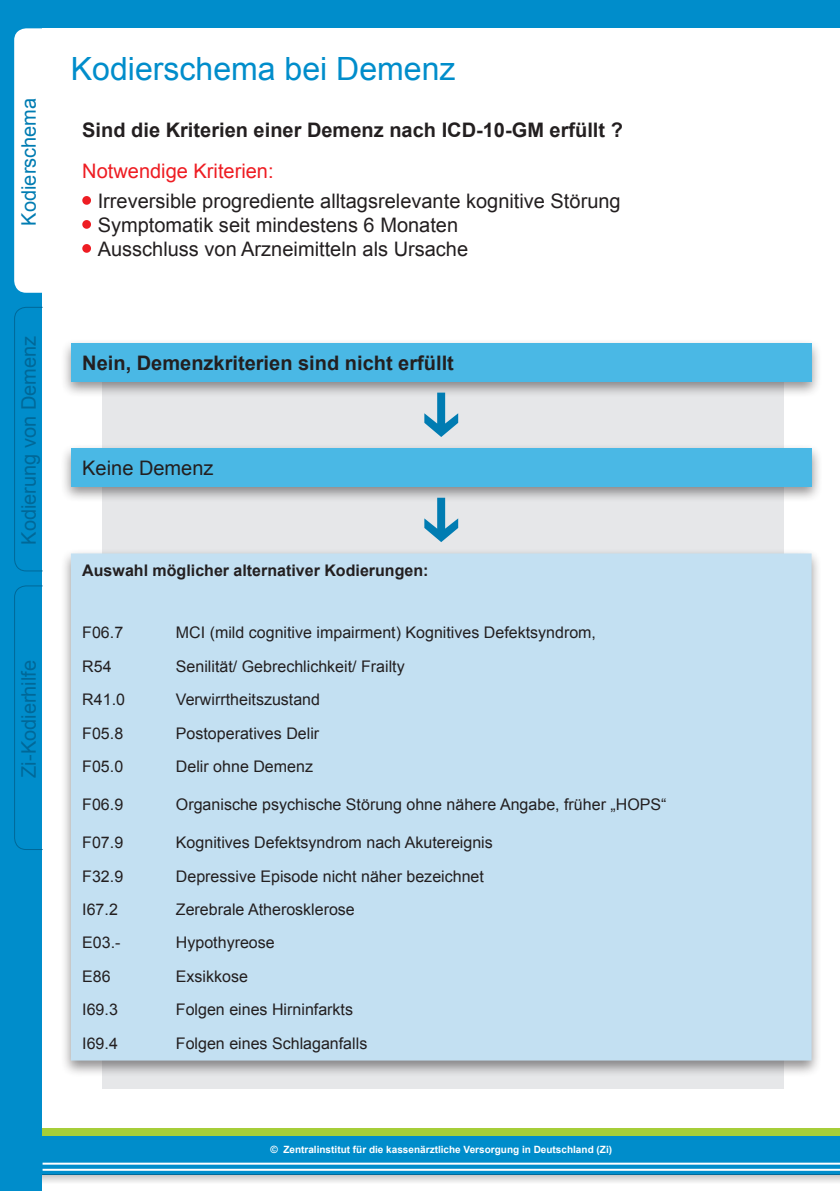
<style>
.page{position:relative;width:840px;height:1191px;background:#fff}
.page>*{position:absolute;margin:0;border:0;box-sizing:border-box;transform-origin:0 0}
.t1{font:32px "Arial";color:#008dcb}
.t2{font:20px/24px "Arial";color:#231f20}
.t3{font:700 20px "Arial";color:#231f20}
.t4{font:20px "Arial";color:#006898}
.t5{font:20px "Arial";color:#ee1d23}
.t6{font:20px "Arial";color:#007cb2}
.t7{font:16px "Arial";color:#231f20}
.t8{font:700 16px "Arial";color:#231f20}
.t9{font:700 10px "Arial";color:#fff}
</style>
<div class="page">
<div style="left:0;top:0;width:839px;height:1191px;background:#008dcb"></div>
<div style="left:43px;top:28px;width:796px;height:1163px;background:#fff"></div>
<div style="left:43px;top:1128px;width:796px;height:8px;background:#a6ce39"></div>
<div style="left:43px;top:1136px;width:796px;height:38px;background:#008dcb"></div>
<svg style="left:43px;top:1174px;width:796px;height:8px;background:#c1ced4"></svg>
<hr style="left:43px;top:1162px;width:796px;height:2px;background:#fff">
<hr style="left:43px;top:1168px;width:796px;height:2px;background:#fff">
<svg style="left:14px;top:306px;width:29px;height:266px"></svg>
<svg style="left:14px;top:585px;width:29px;height:265px"></svg>
<div style="left:14px;top:28px;width:29px;height:265px;background:#fff"></div>
<div style="left:102px;top:343px;width:680px;height:746px;background:#e6e7e9"></div>
<div style="left:82px;top:196px;width:9px;height:9px;background:#ee1d23;border-radius:50%"></div>
<div style="left:82px;top:220px;width:9px;height:9px;background:#ee1d23;border-radius:50%"></div>
<div style="left:82px;top:244px;width:9px;height:9px;background:#ee1d23;border-radius:50%"></div>
<div style="left:60px;top:338px;width:762px;height:60px;background:#231f20;opacity:.5"></div>
<div style="left:71px;top:343px;width:740px;height:38px;background:#4ab8e5"></div>
<div style="left:60px;top:443px;width:762px;height:60px;background:#231f20;opacity:.5"></div>
<div style="left:71px;top:448px;width:740px;height:38px;background:#4ab8e5"></div>
<svg style="left:424px;top:392px;width:34px;height:45px"></svg>
<svg style="left:424px;top:498px;width:34px;height:44px"></svg>
<div style="left:60px;top:548px;width:762px;height:529px;background:#231f20;opacity:.5"></div>
<div style="left:71px;top:553px;width:740px;height:507px;background:#c3e0f2"></div>
<p class="t6" style="left:16px;top:226px;width:129px;rotate:-90deg">Kodierschema</p>
<p class="t4" style="left:16px;top:545px;width:210px;rotate:-90deg">Kodierung von Demenz</p>
<p class="t4" style="left:16px;top:778px;width:119px;rotate:-90deg">Zi-Kodierhilfe</p>
<h1 class="t1" style="left:71px;top:48px;width:386px">Kodierschema bei Demenz</h1>
<p class="t3" style="left:82px;top:117px;width:542px">Sind die Kriterien einer Demenz nach ICD-10-GM erfüllt ?</p>
<p class="t5" style="left:82px;top:158px;width:193px">Notwendige Kriterien:</p>
<p class="t2" style="left:98px;top:189px;width:524px">Irreversible progrediente alltagsrelevante kognitive Störung<br>Symptomatik seit mindestens 6 Monaten<br>Ausschluss von Arzneimitteln als Ursache</p>
<p class="t3" style="left:82px;top:349px;width:373px">Nein, Demenzkriterien sind nicht erfüllt</p>
<p class="t2" style="left:82px;top:456px;width:133px">Keine Demenz</p>
<p class="t8" style="left:82px;top:560px;width:347px">Auswahl möglicher alternativer Kodierungen:</p>
<p class="t7" style="left:82px;top:622px;width:42px">F06.7</p>
<p class="t7" style="left:176px;top:622px;width:421px">MCI (mild cognitive impairment) Kognitives Defektsyndrom,</p>
<p class="t7" style="left:82px;top:656px;width:31px">R54</p>
<p class="t7" style="left:176px;top:656px;width:230px">Senilität/ Gebrechlichkeit/ Frailty</p>
<p class="t7" style="left:82px;top:689px;width:44px">R41.0</p>
<p class="t7" style="left:176px;top:689px;width:146px">Verwirrtheitszustand</p>
<p class="t7" style="left:82px;top:723px;width:42px">F05.8</p>
<p class="t7" style="left:176px;top:723px;width:145px">Postoperatives Delir</p>
<p class="t7" style="left:82px;top:756px;width:42px">F05.0</p>
<p class="t7" style="left:176px;top:756px;width:138px">Delir ohne Demenz</p>
<p class="t7" style="left:82px;top:794px;width:42px">F06.9</p>
<p class="t7" style="left:176px;top:794px;width:492px">Organische psychische Störung ohne nähere Angabe, früher „HOPS“</p>
<p class="t7" style="left:82px;top:832px;width:42px">F07.9</p>
<p class="t7" style="left:176px;top:832px;width:318px">Kognitives Defektsyndrom nach Akutereignis</p>
<p class="t7" style="left:82px;top:865px;width:42px">F32.9</p>
<p class="t7" style="left:176px;top:865px;width:309px">Depressive Episode nicht näher bezeichnet</p>
<p class="t7" style="left:82px;top:899px;width:37px">I67.2</p>
<p class="t7" style="left:176px;top:899px;width:180px">Zerebrale Atherosklerose</p>
<p class="t7" style="left:82px;top:932px;width:40px">E03.-</p>
<p class="t7" style="left:176px;top:932px;width:100px">Hypothyreose</p>
<p class="t7" style="left:82px;top:965px;width:30px">E86</p>
<p class="t7" style="left:176px;top:965px;width:74px">Exsikkose</p>
<p class="t7" style="left:82px;top:999px;width:37px">I69.3</p>
<p class="t7" style="left:176px;top:999px;width:178px">Folgen eines Hirninfarkts</p>
<p class="t7" style="left:82px;top:1033px;width:37px">I69.4</p>
<p class="t7" style="left:176px;top:1033px;width:193px">Folgen eines Schlaganfalls</p>
<p class="t9" style="left:270px;top:1143px;width:343px">© Zentralinstitut für die kassenärztliche Versorgung in Deutschland (Zi)</p>
</div>
